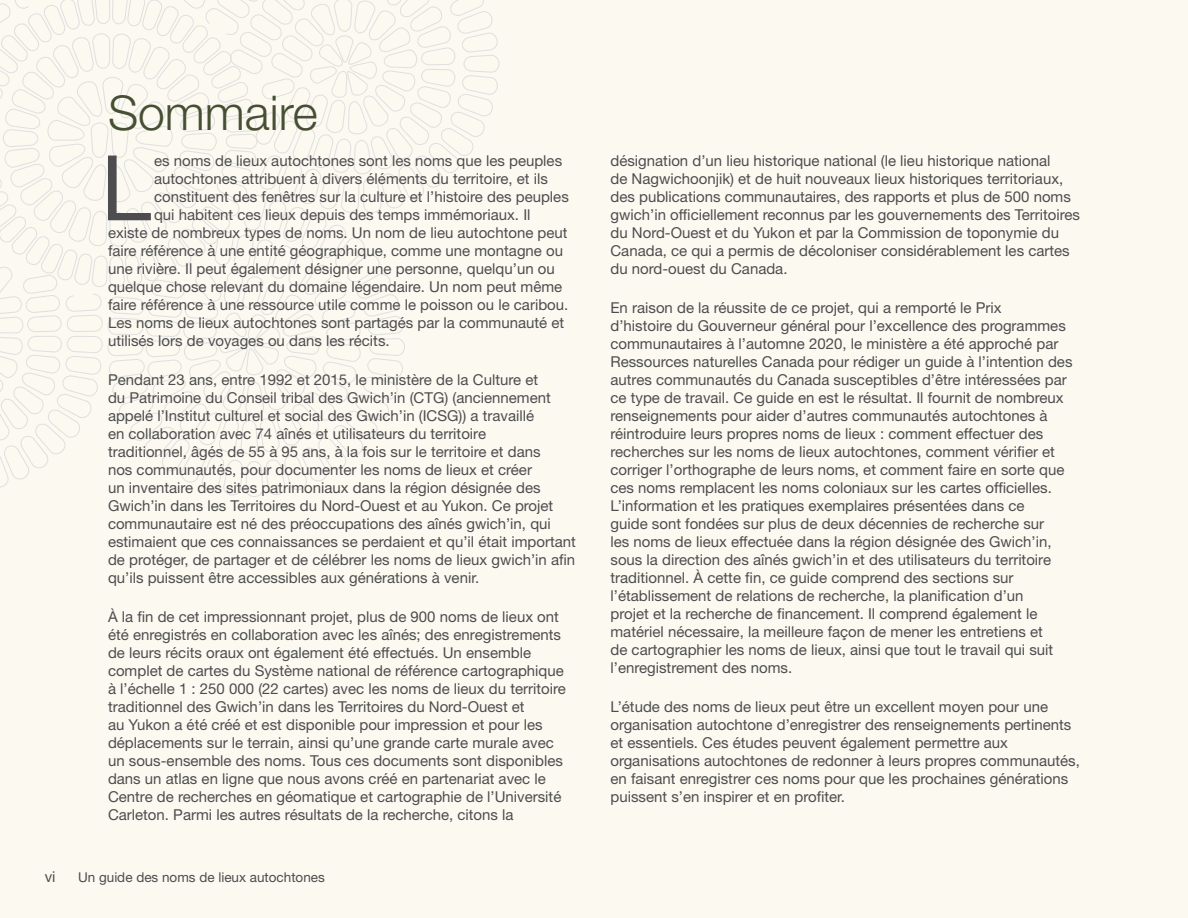
<style>
.page{position:relative;width:1188px;height:918px;background:#fbf9f0}
.page>*{position:absolute;margin:0;border:0;box-sizing:border-box;transform-origin:0 0}
.P_dropcaps{font:90.6px "Helvetica Neue LT Std";color:#4d4d4f}
.t1{font:300 48px "Helvetica Neue LT Std";color:#464e33}
.p_summary{font:15px/18px "Helvetica Neue LT Std";color:#4d4d4f}
.P_dropcaps-2{font:15px "Helvetica Neue LT Std";color:#4d4d4f}
.t2{font:13.5px "Helvetica Neue LT Std";color:#4d4d4f}
</style>
<div class="page">
<svg style="left:0;top:0;width:500px;height:497px"></svg>
<svg style="left:286px;top:0;width:132px;height:135px"></svg>
<h2 class="t1" style="left:108px;top:84px;width:211px">Sommaire</h2>
<p class="P_dropcaps" style="left:101px;top:134px;width:52px">L</p>
<p class="P_dropcaps-2" style="left:154px;top:152px;width:410px">es noms de lieux autochtones sont les noms que les peuples</p>
<p class="P_dropcaps-2" style="left:154px;top:170px;width:395px">autochtones attribuent à divers éléments du territoire, et ils</p>
<p class="P_dropcaps-2" style="left:154px;top:188px;width:416px">constituent des fenêtres sur la culture et l’histoire des peuples</p>
<p class="P_dropcaps-2" style="left:154px;top:206px;width:378px">qui habitent ces lieux depuis des temps immémoriaux. Il</p>
<p class="P_dropcaps-2" style="left:108px;top:224px;width:461px">existe de nombreux types de noms. Un nom de lieu autochtone peut</p>
<p class="P_dropcaps-2" style="left:108px;top:242px;width:457px">faire référence à une entité géographique, comme une montagne ou</p>
<p class="P_dropcaps-2" style="left:108px;top:260px;width:448px">une rivière. Il peut également désigner une personne, quelqu’un ou</p>
<p class="P_dropcaps-2" style="left:108px;top:278px;width:456px">quelque chose relevant du domaine légendaire. Un nom peut même</p>
<p class="P_dropcaps-2" style="left:108px;top:296px;width:459px">faire référence à une ressource utile comme le poisson ou le caribou.</p>
<p class="P_dropcaps-2" style="left:108px;top:314px;width:458px">Les noms de lieux autochtones sont partagés par la communauté et</p>
<p class="P_dropcaps-2" style="left:108px;top:332px;width:281px">utilisés lors de voyages ou dans les récits.</p>
<p class="p_summary" style="left:108px;top:371px;width:469px">Pendant 23 ans, entre 1992 et 2015, le ministère de la Culture et<br>du Patrimoine du Conseil tribal des Gwich’in (CTG) (anciennement appelé l’Institut culturel et social des Gwich’in (ICSG)) a travaillé<br>en collaboration avec 74 aînés et utilisateurs du territoire<br>traditionnel, âgés de 55 à 95 ans, à la fois sur le territoire et dans<br>nos communautés, pour documenter les noms de lieux et créer<br>un inventaire des sites patrimoniaux dans la région désignée des Gwich’in dans les Territoires du Nord-Ouest et au Yukon. Ce projet communautaire est né des préoccupations des aînés gwich’in, qui estimaient que ces connaissances se perdaient et qu’il était important de protéger, de partager et de célébrer les noms de lieux gwich’in afin qu’ils puissent être accessibles aux générations à venir.</p>
<p class="p_summary" style="left:108px;top:608px;width:459px">À la fin de cet impressionnant projet, plus de 900 noms de lieux ont été enregistrés en collaboration avec les aînés; des enregistrements de leurs récits oraux ont également été effectués. Un ensemble complet de cartes du Système national de référence cartographique à l’échelle 1 : 250 000 (22 cartes) avec les noms de lieux du territoire traditionnel des Gwich’in dans les Territoires du Nord-Ouest et<br>au Yukon a été créé et est disponible pour impression et pour les déplacements sur le terrain, ainsi qu’une grande carte murale avec un sous-ensemble des noms. Tous ces documents sont disponibles dans un atlas en ligne que nous avons créé en partenariat avec le Centre de recherches en géomatique et cartographie de l’Université Carleton. Parmi les autres résultats de la recherche, citons la</p>
<p class="p_summary" style="left:45px;top:868px;width:12px">vi</p>
<p class="t2" style="left:78px;top:869px;width:248px">Un guide des noms de lieux autochtones</p>
<p class="p_summary" style="left:610px;top:152px;width:471px">désignation d’un lieu historique national (le lieu historique national<br>de Nagwichoonjik) et de huit nouveaux lieux historiques territoriaux, des publications communautaires, des rapports et plus de 500 noms gwich’in officiellement reconnus par les gouvernements des Territoires du Nord-Ouest et du Yukon et par la Commission de toponymie du Canada, ce qui a permis de décoloniser considérablement les cartes du nord-ouest du Canada.</p>
<p class="p_summary" style="left:610px;top:299px;width:464px">En raison de la réussite de ce projet, qui a remporté le Prix<br>d’histoire du Gouverneur général pour l’excellence des programmes communautaires à l’automne 2020, le ministère a été approché par Ressources naturelles Canada pour rédiger un guide à l’intention des autres communautés du Canada susceptibles d’être intéressées par ce type de travail. Ce guide en est le résultat. Il fournit de nombreux renseignements pour aider d’autres communautés autochtones à réintroduire leurs propres noms de lieux : comment effectuer des recherches sur les noms de lieux autochtones, comment vérifier et corriger l’orthographe de leurs noms, et comment faire en sorte que ces noms remplacent les noms coloniaux sur les cartes officielles.<br>L’information et les pratiques exemplaires présentées dans ce<br>guide sont fondées sur plus de deux décennies de recherche sur<br>les noms de lieux effectuée dans la région désignée des Gwich’in, sous la direction des aînés gwich’in et des utilisateurs du territoire traditionnel. À cette fin, ce guide comprend des sections sur l’établissement de relations de recherche, la planification d’un<br>projet et la recherche de financement. Il comprend également le matériel nécessaire, la meilleure façon de mener les entretiens et<br>de cartographier les noms de lieux, ainsi que tout le travail qui suit l’enregistrement des noms.</p>
<p class="p_summary" style="left:610px;top:698px;width:471px">L’étude des noms de lieux peut être un excellent moyen pour une organisation autochtone d’enregistrer des renseignements pertinents et essentiels. Ces études peuvent également permettre aux organisations autochtones de redonner à leurs propres communautés, en faisant enregistrer ces noms pour que les prochaines générations puissent s’en inspirer et en profiter.</p>
</div>
